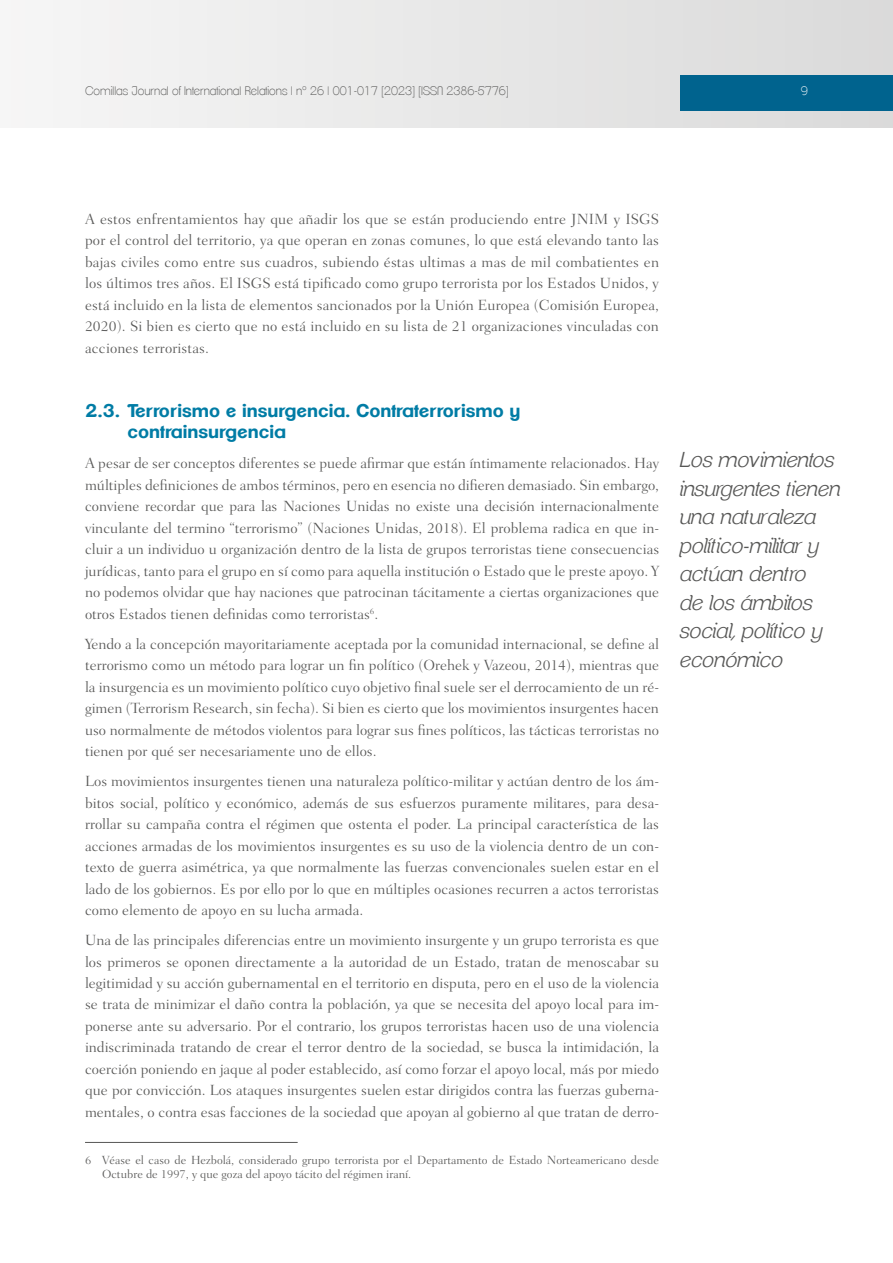
<style>
.page{position:relative;width:893px;height:1263px;background:#fff}
.page>*{position:absolute;margin:0;border:0;box-sizing:border-box;transform-origin:0 0}
._12_Entresacado{font:italic 300 21px/28.5px "Clemente P Daf";color:#575756}
.t1{font:700 18px/21.5px "Clemente P Dam";color:#007ca5}
.t2{font:300 15px/21.5px "Fairfield LH";color:#575756;text-align:justify}
._08_Notas_pie_de_pág{font:300 12px/13.5px "Fairfield LH";color:#575756}
.t3{font:200 12px "Clemente P Dac";color:#575756}
.t4{font:200 12px "Clemente P Dac";color:#fff}
</style>
<div class="page">
<div style="left:0;top:0;width:893px;height:128px;background:linear-gradient(to right,#f6f6f6,#dadada)"></div>
<div style="left:680px;top:75px;width:213px;height:36px;background:#00638e"></div>
<hr style="left:85px;top:1142px;width:213px;height:1px;background:#575756">
<p class="t3" style="left:85px;top:83px;width:425px">Comillas Journal of International Relations | nº 26 | 001-017 [2023] [ISSN 2386-5776]</p>
<p class="t4" style="left:801px;top:83px;width:8px">9</p>
<p class="t2" style="left:85px;top:208px;width:576px">A estos enfrentamientos hay que añadir los que se están produciendo entre JNIM y ISGS por el control del territorio, ya que operan en zonas comunes, lo que está elevando tanto las bajas civiles como entre sus cuadros, subiendo éstas ultimas a mas de mil combatientes en los últimos tres años. El ISGS está tipificado como grupo terrorista por los Estados Unidos, y está incluido en la lista de elementos sancionados por la Unión Europea (Comisión Europea, 2020). Si bien es cierto que no está incluido en su lista de 21 organizaciones vinculadas con acciones terroristas.</p>
<p class="t1" style="left:128px;top:399px;width:394px;text-indent:-43px">2.3. Terrorismo e insurgencia. Contraterrorismo y contrainsurgencia</p>
<p class="t2" style="left:85px;top:453px;width:576px">A pesar de ser conceptos diferentes se puede afirmar que están íntimamente relacionados. Hay múltiples definiciones de ambos términos, pero en esencia no difieren demasiado. Sin embargo, conviene recordar que para las Naciones Unidas no existe una decisión internacionalmente vinculante del termino “terrorismo” (Naciones Unidas, 2018). El problema radica en que in&shy;cluir a un individuo u organización dentro de la lista de grupos terroristas tiene consecuencias jurídicas, tanto para el grupo en sí como para aquella institución o Estado que le preste apoyo. Y no podemos olvidar que hay naciones que patrocinan tácitamente a ciertas organizaciones que otros Estados tienen definidas como terroristas<sup>6</sup>.</p>
<p class="t2" style="left:85px;top:633px;width:576px">Yendo a la concepción mayoritariamente aceptada por la comunidad internacional, se define al terrorismo como un método para lograr un fin político (Orehek y Vazeou, 2014), mientras que la insurgencia es un movimiento político cuyo objetivo final suele ser el derrocamiento de un ré&shy;gimen (Terrorism Research, sin fecha). Si bien es cierto que los movimientos insurgentes hacen uso normalmente de métodos violentos para lograr sus fines políticos, las tácticas terroristas no tienen por qué ser necesariamente uno de ellos.</p>
<p class="t2" style="left:85px;top:770px;width:576px">Los movimientos insurgentes tienen una naturaleza político-militar y actúan dentro de los ám&shy;bitos social, político y económico, además de sus esfuerzos puramente militares, para desa&shy;rrollar su campaña contra el régimen que ostenta el poder. La principal característica de las acciones armadas de los movimientos insurgentes es su uso de la violencia dentro de un con&shy;texto de guerra asimétrica, ya que normalmente las fuerzas convencionales suelen estar en el lado de los gobiernos. Es por ello por lo que en múltiples ocasiones recurren a actos terroristas como elemento de apoyo en su lucha armada.</p>
<p class="t2" style="left:85px;top:929px;width:576px">Una de las principales diferencias entre un movimiento insurgente y un grupo terrorista es que los primeros se oponen directamente a la autoridad de un Estado, tratan de menoscabar su legitimidad y su acción gubernamental en el territorio en disputa, pero en el uso de la violencia se trata de minimizar el daño contra la población, ya que se necesita del apoyo local para im&shy;ponerse ante su adversario. Por el contrario, los grupos terroristas hacen uso de una violencia indiscriminada tratando de crear el terror dentro de la sociedad, se busca la intimidación, la coerción poniendo en jaque al poder establecido, así como forzar el apoyo local, más por miedo que por convicción. Los ataques insurgentes suelen estar dirigidos contra las fuerzas guberna&shy;mentales, o contra esas facciones de la sociedad que apoyan al gobierno al que tratan de derro-</p>
<p class="_08_Notas_pie_de_pág" style="left:102px;top:1154px;width:558px;text-indent:-17px">6 Véase el caso de Hezbolá, considerado grupo terrorista por el Departamento de Estado Norteamericano desde<br>Octubre de 1997, y que goza del apoyo tácito del régimen iraní.</p>
<p class="_12_Entresacado" style="left:680px;top:445px;width:162px">Los movimientos insurgentes tienen una naturaleza político-militar y actúan dentro<br>de los ámbitos social, político y económico</p>
</div>
